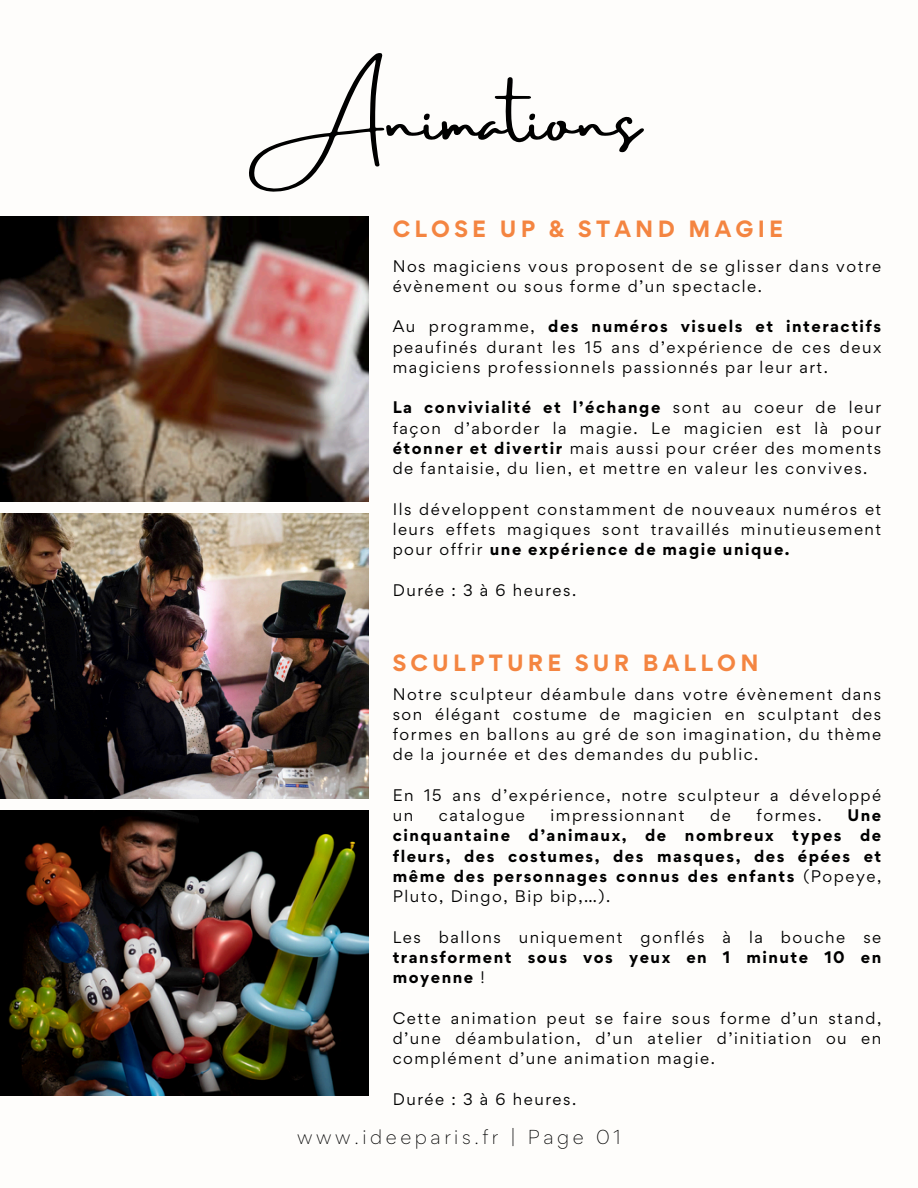
<style>
.page{position:relative;width:918px;height:1188px;background:#fefdfb}
.page>*{position:absolute;margin:0;border:0;box-sizing:border-box;transform-origin:0 0}
.t1{font:61.5px "Amsterdam Three";color:#000}
.t2{font:700 21px "Gordita";letter-spacing:.2em;color:#f48541}
.t3{font:300 18px "Gordita";letter-spacing:.2em;color:#000}
.t4{font:15px/20.2px "Gordita";letter-spacing:.1em;color:#000;text-align:justify}
.t5{font:700 15px/20.2px "Gordita";letter-spacing:.1em;color:#000;text-align:justify}
.s1{font-weight:700}
.s2{font-weight:400}
</style>
<div class="page">
<img style="left:0;top:216px;width:369px;height:286px">
<img style="left:0;top:513px;width:369px;height:286px">
<img style="left:0;top:810px;width:369px;height:286px">
<h1 class="t1" style="left:278px;top:86px;width:363px">Animations</h1>
<h2 class="t2" style="left:393px;top:214px;width:392px">CLOSE UP &amp; STAND MAGIE</h2>
<p class="t4" style="left:393px;top:256px;width:490px">Nos magiciens vous proposent de se glisser dans votre évènement ou sous forme d’un spectacle.</p>
<p class="t4" style="left:393px;top:316px;width:490px">Au programme, <span class="s1">des numéros visuels et interactifs </span>peaufinés durant les 15 ans d’expérience de ces deux magiciens professionnels passionnés par leur art.</p>
<p class="t4" style="left:393px;top:397px;width:490px"><span class="s1">La convivialité et l’échange</span> sont au coeur de leur façon d’aborder la magie. Le magicien est là pour <span class="s1">étonner et divertir</span> mais aussi pour créer des moments de fantaisie, du lien, et mettre en valeur les convives.</p>
<p class="t4" style="left:393px;top:499px;width:490px">Ils développent constamment de nouveaux numéros et leurs effets magiques sont travaillés minutieusement pour offrir <span class="s1">une expérience de magie unique.</span></p>
<p class="t4" style="left:393px;top:580px;width:185px">Durée : 3 à 6 heures.</p>
<h2 class="t2" style="left:393px;top:648px;width:367px">SCULPTURE SUR BALLON</h2>
<p class="t4" style="left:393px;top:683px;width:490px">Notre sculpteur déambule dans votre évènement dans son élégant costume de magicien en sculptant des formes en ballons au gré de son imagination, du thème de la journée et des demandes du public.</p>
<p class="t4" style="left:393px;top:785px;width:490px">En 15 ans d’expérience, notre sculpteur a développé un</p>
<p class="t4" style="left:439px;top:805px;width:87px">catalogue</p>
<p class="t4" style="left:551px;top:805px;width:135px">impressionnant</p>
<p class="t4" style="left:710px;top:805px;width:22px">de</p>
<p class="t4" style="left:757px;top:805px;width:67px">formes.</p>
<p class="t5" style="left:393px;top:805px;width:490px;text-indent:455px">Une cinquantaine d’animaux, de nombreux types de fleurs, des costumes, des masques, des épées et même des personnages connus des enfants <span class="s2">(Popeye, Pluto, Dingo, Bip bip,…).</span></p>
<p class="t5" style="left:393px;top:926px;width:490px"><span class="s2">Les ballons uniquement gonflés à la bouche se </span>transforment sous vos yeux en 1 minute 10 en moyenne <span class="s2">!</span></p>
<p class="t4" style="left:393px;top:1007px;width:490px">Cette animation peut se faire sous forme d’un stand, d’une déambulation, d’un atelier d’initiation ou en complément d’une animation magie.</p>
<p class="t4" style="left:393px;top:1088px;width:185px">Durée : 3 à 6 heures.</p>
<p class="t3" style="left:297px;top:1125px;width:325px">www.ideeparis.fr | Page 01</p>
</div>
